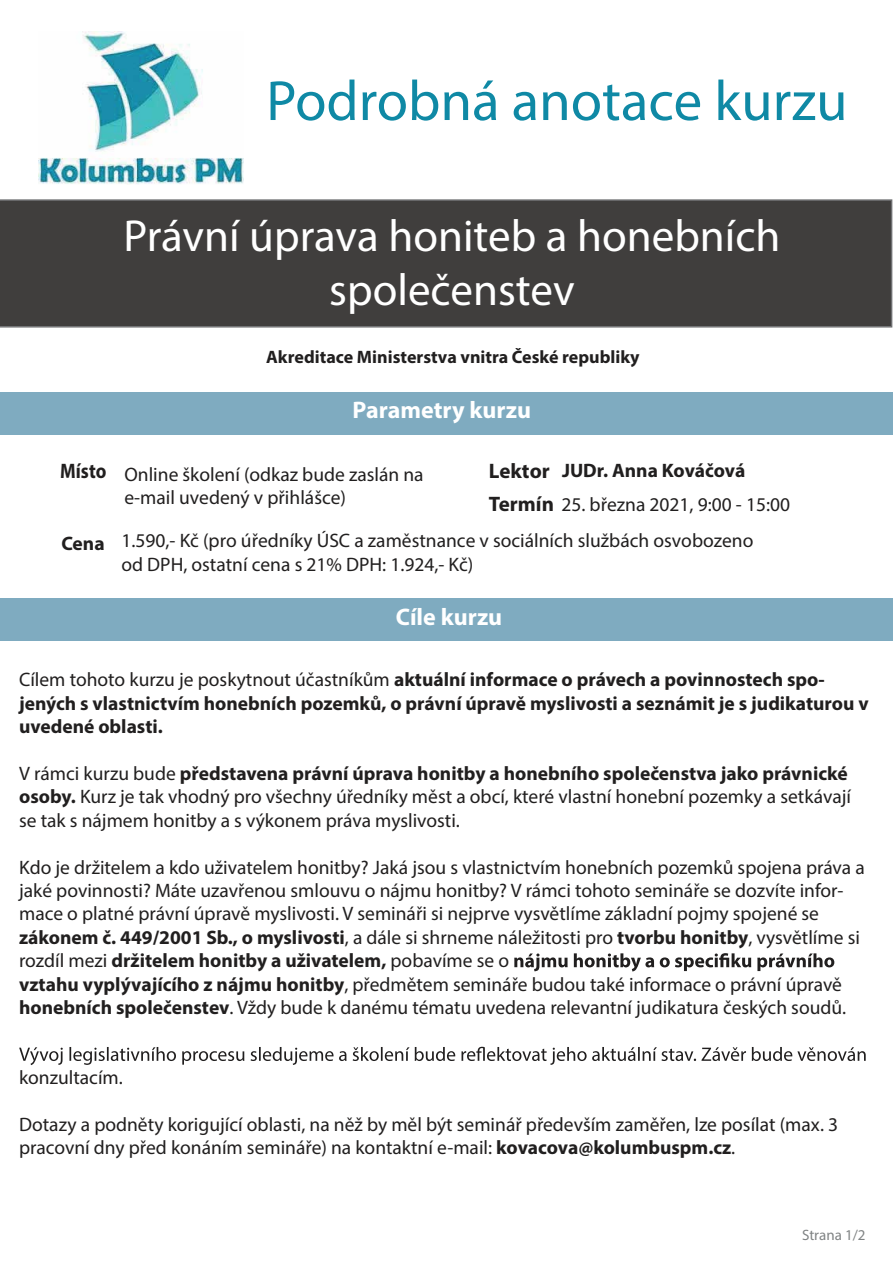
<style>
.page{position:relative;width:893px;height:1263px;background:#fff}
.page>*{position:absolute;margin:0;border:0;box-sizing:border-box;transform-origin:0 0}
.t1{font:57px "Myriad Pro";color:#0f89a5}
.t2{font:45px/54px "Myriad Pro";color:#fff;text-align:center}
.t3{font:700 24px "Myriad Pro";color:#fff}
.t4{font:700 21px "Myriad Pro";color:#211f1f}
.t5{font:700 21px "Myriad Pro";color:#211f1f;scale:.88 1}
.t6{font:19.5px/23.4px "Myriad Pro";color:#211f1f}
.t7{font:700 19.5px/23.4px "Myriad Pro";color:#211f1f}
.t8{font:700 18px "Myriad Pro";color:#211f1f}
.t9{font:15px "Myriad Pro";color:#808384}
.s1{font-weight:700;font-size:21px}
.s2{font-weight:400}
.s3{font-weight:700}
</style>
<div class="page">
<div style="left:0;top:199px;width:892px;height:129px;background:#403e3d"></div>
<div style="left:0;top:392px;width:893px;height:42px;background:#7fabc0"></div>
<div style="left:0;top:598px;width:893px;height:42px;background:#7fabc0"></div>
<img style="left:38px;top:32px;width:205px;height:152px">
<svg style="left:514px;top:953px;width:320px;height:18px"></svg>
<svg style="left:19px;top:1047px;width:847px;height:18px"></svg>
<h1 class="t1" style="left:266px;top:66px;width:583px">Podrobná anotace kurzu</h1>
<h2 class="t2" style="left:124px;top:208px;width:659px">Právní úprava honiteb a honebních společenstev</h2>
<p class="t8" style="left:266px;top:345px;width:375px">Akreditace Ministerstva vnitra České republiky</p>
<p class="t3" style="left:353px;top:394px;width:180px">Parametry kurzu</p>
<p class="t5" style="left:60px;top:457px;width:54px">Místo</p>
<p class="t4" style="left:489px;top:457px;width:62px">Lektor</p>
<p class="t6" style="left:489px;top:492px;width:303px"><span class="s1">Termín</span> 25. března 2021, 9:00 - 15:00</p>
<p class="t7" style="left:61px;top:531px;width:45px">Cena</p>
<p class="t7" style="left:562px;top:458px;width:185px">JUDr. Anna Kováčová</p>
<p class="t6" style="left:124px;top:462px;width:301px">Online školení (odkaz bude zaslán na e-mail uvedený v přihlášce)</p>
<p class="t6" style="left:121px;top:529px;width:633px">1.590,- Kč (pro úředníky ÚSC a zaměstnance v sociálních službách osvobozeno od DPH, ostatní cena s 21% DPH: 1.924,- Kč)</p>
<p class="t3" style="left:396px;top:602px;width:108px">Cíle kurzu</p>
<p class="t7" style="left:19px;top:667px;width:851px"><span class="s2">Cílem tohoto kurzu je poskytnout účastníkům</span> aktuální informace o právech a povinnostech spo&shy;jených s vlastnictvím honebních pozemků, o právní úpravě myslivosti a seznámit je s judikaturou v uvedené oblasti.</p>
<p class="t6" style="left:19px;top:761px;width:834px">V rámci kurzu bude <span class="s3">představena právní úprava honitby a honebního společenstva jako právnické osoby.</span> Kurz je tak vhodný pro všechny úředníky měst a obcí, které vlastní honební pozemky a setkávají se tak s nájmem honitby a s výkonem práva myslivosti.</p>
<p class="t6" style="left:19px;top:855px;width:847px">Kdo je držitelem a kdo uživatelem honitby? Jaká jsou s vlastnictvím honebních pozemků spojena práva a jaké povinnosti? Máte uzavřenou smlouvu o nájmu honitby? V rámci tohoto semináře se dozvíte infor&shy;mace o platné právní úpravě myslivosti. V semináři si nejprve vysvětlíme základní pojmy spojené se <span class="s3">zákonem č. 449/2001 Sb., o myslivosti</span>, a dále si shrneme náležitosti pro <span class="s3">tvorbu honitby</span>, vysvětlíme si rozdíl mezi <span class="s3">držitelem honitby a uživatelem,</span> pobavíme se o<br><span class="s3">vztahu vyplývajícího z nájmu honitby</span>, předmětem semináře budou také informace o právní úpravě <span class="s3">honebních společenstev</span>. Vždy bude k danému tématu uvedena relevantní judikatura českých soudů.</p>
<p class="t6" style="left:19px;top:1066px;width:105px">konzultacím.</p>
<p class="t6" style="left:19px;top:1112px;width:821px">Dotazy a podněty korigující oblasti, na něž by měl být seminář především zaměřen, lze posílat (max. 3 pracovní dny před konáním semináře) na kontaktní e-mail: <span class="s3">kovacova@kolumbuspm.cz</span>.</p>
<p class="t9" style="left:802px;top:1225px;width:65px">Strana 1/2</p>
</div>
